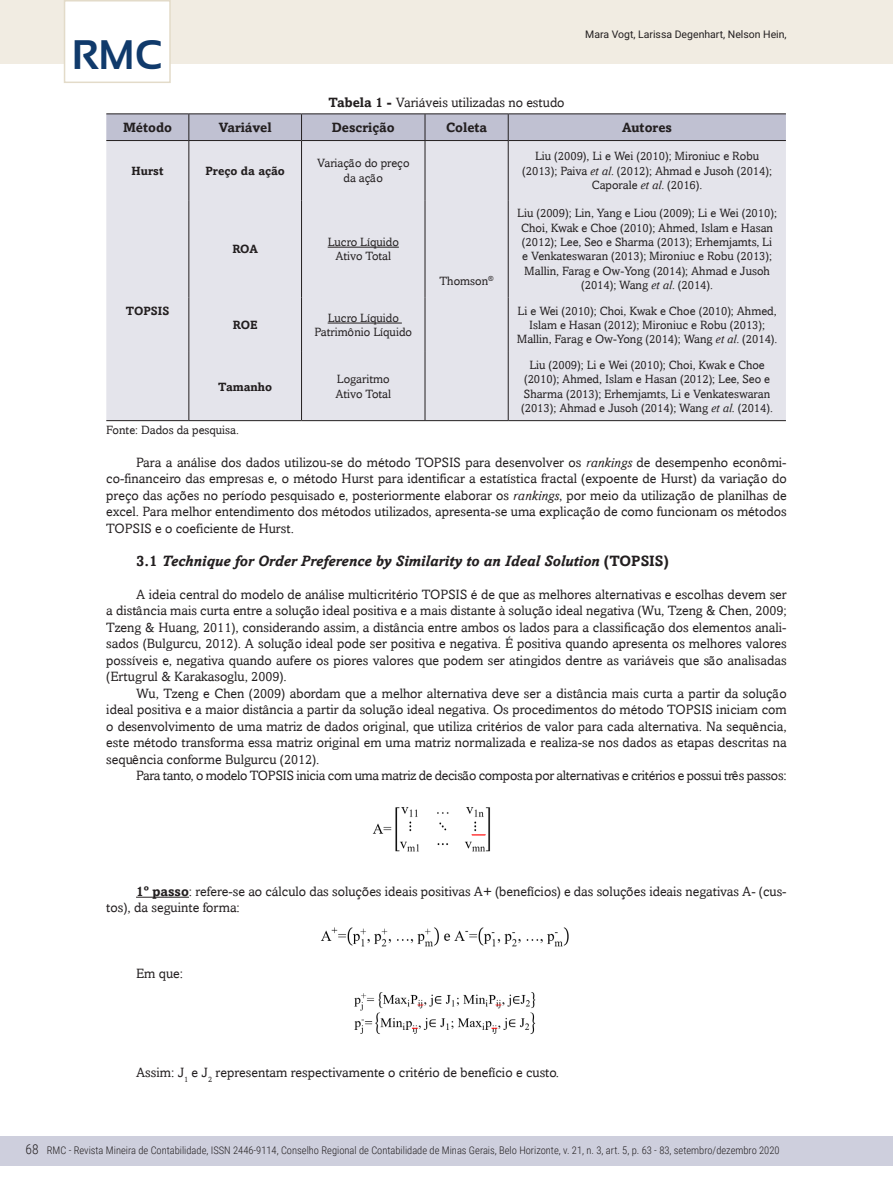
<style>
.page{position:relative;width:893px;height:1191px;background:#fff}
.page>*{position:absolute;margin:0;border:0;box-sizing:border-box;transform-origin:0 0}
.t1{font:700 41.25px "Sansation";color:#103a6b}
.intertitulo_1_1{font:italic 700 15px "Amasis";color:#231f20}
.texto_corrido_1{font:13.5px/16.5px "Amasis";color:#231f20;text-align:justify}
.texto_corrido_1-2{font:13.5px "Amasis";letter-spacing:-.02em;color:#231f20}
.título_quadro_tabela{font:700 13.5px "Amasis";color:#231f20}
.Tabela-_titulo{font:13.5px "Amasis";color:#231f20}
.t2{font:300 13.5px "Roboto Condensed";color:#231f20}
.fonte_quadro_tabela{font:12px/14.4px "Amasis";color:#231f20;text-align:center}
.fonte_quadro_tabela-2{font:700 12px "Amasis";color:#231f20}
.Fonte-tab-img{font:12px "Amasis";color:#231f20}
.t3{font:300 10.5px "Roboto Condensed";color:#231f20}
.t4{font:10.5px "Roboto";color:#231f20}
.s1{font-weight:700}
.s2{font-style:italic}
.s3{font-style:normal}
</style>
<div class="page">
<div style="left:0;top:1135px;width:893px;height:30px;background:#cecfdd"></div>
<div style="left:0;top:0;width:893px;height:64px;background:#f1ece2"></div>
<div style="left:64px;top:0;width:107px;height:83px;background:#fff;border:2px solid #e3dbc9"></div>
<hr style="left:136px;top:897px;width:53px;height:1px;background:#231f20">
<div style="left:106px;top:141px;width:680px;height:279px;background:#e4e4eb"></div>
<hr style="left:301px;top:141px;width:1px;height:59px;background:#231f20">
<hr style="left:301px;top:200px;width:1px;height:98px;background:#231f20">
<hr style="left:301px;top:298px;width:1px;height:54px;background:#231f20">
<hr style="left:301px;top:352px;width:1px;height:68px;background:#231f20">
<hr style="left:188px;top:141px;width:1px;height:59px;background:#231f20">
<hr style="left:508px;top:420px;width:278px;height:1px;background:#231f20">
<hr style="left:189px;top:420px;width:113px;height:1px;background:#231f20">
<hr style="left:302px;top:420px;width:123px;height:1px;background:#231f20">
<hr style="left:425px;top:141px;width:1px;height:59px;background:#231f20">
<hr style="left:508px;top:141px;width:1px;height:59px;background:#231f20">
<hr style="left:425px;top:200px;width:1px;height:98px;background:#231f20">
<hr style="left:508px;top:200px;width:1px;height:98px;background:#231f20">
<hr style="left:425px;top:298px;width:1px;height:54px;background:#231f20">
<hr style="left:508px;top:298px;width:1px;height:54px;background:#231f20">
<hr style="left:425px;top:352px;width:1px;height:68px;background:#231f20">
<hr style="left:508px;top:352px;width:1px;height:68px;background:#231f20">
<hr style="left:425px;top:420px;width:83px;height:1px;background:#231f20">
<hr style="left:188px;top:200px;width:1px;height:98px;background:#231f20">
<hr style="left:188px;top:298px;width:1px;height:54px;background:#231f20">
<hr style="left:188px;top:352px;width:1px;height:68px;background:#231f20">
<hr style="left:106px;top:420px;width:83px;height:1px;background:#231f20">
<hr style="left:189px;top:113px;width:113px;height:1px;background:#231f20">
<hr style="left:302px;top:113px;width:123px;height:1px;background:#231f20">
<hr style="left:425px;top:113px;width:83px;height:1px;background:#231f20">
<hr style="left:189px;top:140px;width:113px;height:1px;background:#231f20">
<hr style="left:302px;top:140px;width:123px;height:1px;background:#231f20">
<hr style="left:425px;top:140px;width:83px;height:1px;background:#231f20">
<hr style="left:508px;top:113px;width:278px;height:1px;background:#231f20">
<hr style="left:508px;top:140px;width:278px;height:1px;background:#231f20">
<hr style="left:106px;top:113px;width:83px;height:1px;background:#231f20">
<div style="left:106px;top:114px;width:680px;height:26px;background:#c0c1d2"></div>
<hr style="left:106px;top:140px;width:83px;height:1px;background:#231f20">
<hr style="left:328px;top:247px;width:71px;height:1px;background:#231f20">
<hr style="left:328px;top:323px;width:74px;height:1px;background:#231f20">
<img style="left:372px;top:807px;width:119px;height:45px">
<img style="left:321px;top:927px;width:248px;height:20px">
<img style="left:354px;top:992px;width:182px;height:43px">
<h1 class="t1" style="left:72px;top:32px;width:92px">RMC</h1>
<p class="t4" style="left:585px;top:27px;width:203px">Mara Vogt, Larissa Degenhart, Nelson Hein,</p>
<p class="Tabela-_titulo" style="left:328px;top:95px;width:238px"><span class="s1">Tabela 1 -</span> Variáveis utilizadas no estudo</p>
<p class="título_quadro_tabela" style="left:123px;top:119px;width:51px">Método</p>
<p class="título_quadro_tabela" style="left:219px;top:119px;width:54px">Variável</p>
<p class="título_quadro_tabela" style="left:332px;top:119px;width:64px">Descrição</p>
<p class="título_quadro_tabela" style="left:446px;top:119px;width:43px">Coleta</p>
<p class="título_quadro_tabela" style="left:622px;top:119px;width:51px">Autores</p>
<p class="fonte_quadro_tabela-2" style="left:132px;top:163px;width:33px">Hurst</p>
<p class="fonte_quadro_tabela-2" style="left:205px;top:163px;width:81px">Preço da ação</p>
<p class="fonte_quadro_tabela" style="left:317px;top:156px;width:94px">Variação do preço da ação</p>
<p class="fonte_quadro_tabela" style="left:522px;top:149px;width:251px">Liu (2009), Li e Wei (2010); Mironiuc e Robu (2013); Paiva <span class="s2">et al</span>. (2012); Ahmad e Jusoh (2014);<br>Caporale <span class="s2">et al</span>. (2016).</p>
<p class="fonte_quadro_tabela-2" style="left:126px;top:303px;width:45px">TOPSIS</p>
<p class="fonte_quadro_tabela-2" style="left:232px;top:242px;width:27px">ROA</p>
<p class="fonte_quadro_tabela-2" style="left:233px;top:318px;width:26px">ROE</p>
<p class="fonte_quadro_tabela-2" style="left:218px;top:379px;width:55px">Tamanho</p>
<p class="fonte_quadro_tabela" style="left:328px;top:234px;width:73px">Lucro Líquido</p>
<p class="fonte_quadro_tabela" style="left:335px;top:249px;width:57px">Ativo Total</p>
<p class="fonte_quadro_tabela" style="left:328px;top:310px;width:73px">Lucro Líquido</p>
<p class="fonte_quadro_tabela" style="left:315px;top:325px;width:99px">Patrimônio Líquido</p>
<p class="fonte_quadro_tabela" style="left:337px;top:372px;width:54px">Logaritmo</p>
<p class="fonte_quadro_tabela" style="left:335px;top:386px;width:57px">Ativo Total</p>
<p class="fonte_quadro_tabela" style="left:439px;top:273px;width:56px">Thomson<sup>®</sup></p>
<p class="fonte_quadro_tabela" style="left:517px;top:206px;width:261px">Liu (2009); Lin, Yang e Liou (2009); Li e Wei (2010); Choi, Kwak e Choe (2010); Ahmed, Islam e Hasan (2012); Lee, Seo e Sharma (2013); Erhemjamts, Li<br>e Venkateswaran (2013); Mironiuc e Robu (2013); Mallin, Farag e Ow-Yong (2014); Ahmad e Jusoh (2014); Wang <span class="s2">et al</span>. (2014).</p>
<p class="fonte_quadro_tabela" style="left:517px;top:303px;width:262px">Li e Wei (2010); Choi, Kwak e Choe (2010); Ahmed,<br>Islam e Hasan (2012); Mironiuc e Robu (2013);<br>Mallin, Farag e Ow-Yong (2014); Wang <span class="s2">et al</span>. (2014).</p>
<p class="fonte_quadro_tabela" style="left:521px;top:357px;width:253px">Liu (2009); Li e Wei (2010); Choi, Kwak e Choe (2010); Ahmed, Islam e Hasan (2012); Lee, Seo e Sharma (2013); Erhemjamts, Li e Venkateswaran (2013); Ahmad e Jusoh (2014); Wang <span class="s2">et al</span>. (2014).</p>
<p class="Fonte-tab-img" style="left:106px;top:422px;width:134px">Fonte: Dados da pesquisa.</p>
<p class="texto_corrido_1" style="left:106px;top:454px;width:682px;text-indent:30px">Para a análise dos dados utilizou-se do método TOPSIS para desenvolver os <span class="s2">rankings</span> de desempenho econômi&shy;co-financeiro das empresas e, o método Hurst para identificar a estatística fractal (expoente de Hurst) da variação do preço das ações no período pesquisado e, posteriormente elaborar os <span class="s2">rankings</span>, por meio da utilização de planilhas de excel. Para melhor entendimento dos métodos utilizados, apresenta-se uma explicação de como funcionam os métodos TOPSIS e o coeficiente de Hurst.</p>
<p class="intertitulo_1_1" style="left:136px;top:551px;width:534px"><span class="s3">3.1</span> Technique for Order Preference by Similarity to an Ideal Solution <span class="s3">(TOPSIS)</span></p>
<p class="texto_corrido_1" style="left:106px;top:586px;width:682px;text-indent:30px">A ideia central do modelo de análise multicritério TOPSIS é de que as melhores alternativas e escolhas devem ser a distância mais curta entre a solução ideal positiva e a mais distante à solução ideal negativa (Wu, Tzeng &amp; Chen, 2009; Tzeng &amp; Huang, 2011), considerando assim, a distância entre ambos os lados para a classificação dos elementos anali&shy;sados (Bulgurcu, 2012). A solução ideal pode ser positiva e negativa. É positiva quando apresenta os melhores valores possíveis e, negativa quando aufere os piores valores que podem ser atingidos dentre as variáveis que são analisadas (Ertugrul &amp; Karakasoglu, 2009).</p>
<p class="texto_corrido_1" style="left:106px;top:685px;width:682px;text-indent:30px">Wu, Tzeng e Chen (2009) abordam que a melhor alternativa deve ser a distância mais curta a partir da solução ideal positiva e a maior distância a partir da solução ideal negativa. Os procedimentos do método TOPSIS iniciam com o desenvolvimento de uma matriz de dados original, que utiliza critérios de valor para cada alternativa. Na sequência, este método transforma essa matriz original em uma matriz normalizada e realiza-se nos dados as etapas descritas na sequência conforme Bulgurcu (2012).</p>
<p class="texto_corrido_1-2" style="left:136px;top:768px;width:652px">Para tanto, o modelo TOPSIS inicia com uma matriz de decisão composta por alternativas e critérios e possui três passos:</p>
<p class="texto_corrido_1" style="left:106px;top:883px;width:682px;text-indent:30px"><span class="s1">1º passo</span>: refere-se ao cálculo das soluções ideais positivas A+ (benefícios) e das soluções ideais negativas A- (cus&shy;tos), da seguinte forma:</p>
<p class="texto_corrido_1" style="left:136px;top:965px;width:48px">Em que:</p>
<p class="texto_corrido_1" style="left:136px;top:1064px;width:425px">Assim: J<sub>1</sub> e J<sub>2</sub> representam respectivamente o critério de benefício e custo.</p>
<p class="t2" style="left:26px;top:1140px;width:15px">68</p>
<p class="t3" style="left:47px;top:1143px;width:734px">RMC - Revista Mineira de Contabilidade, ISSN 2446-9114, Conselho Regional de Contabilidade de Minas Gerais, Belo Horizonte, v. 21, n. 3, art. 5, p. 63 - 83, setembro/dezembro 2020</p>
</div>
